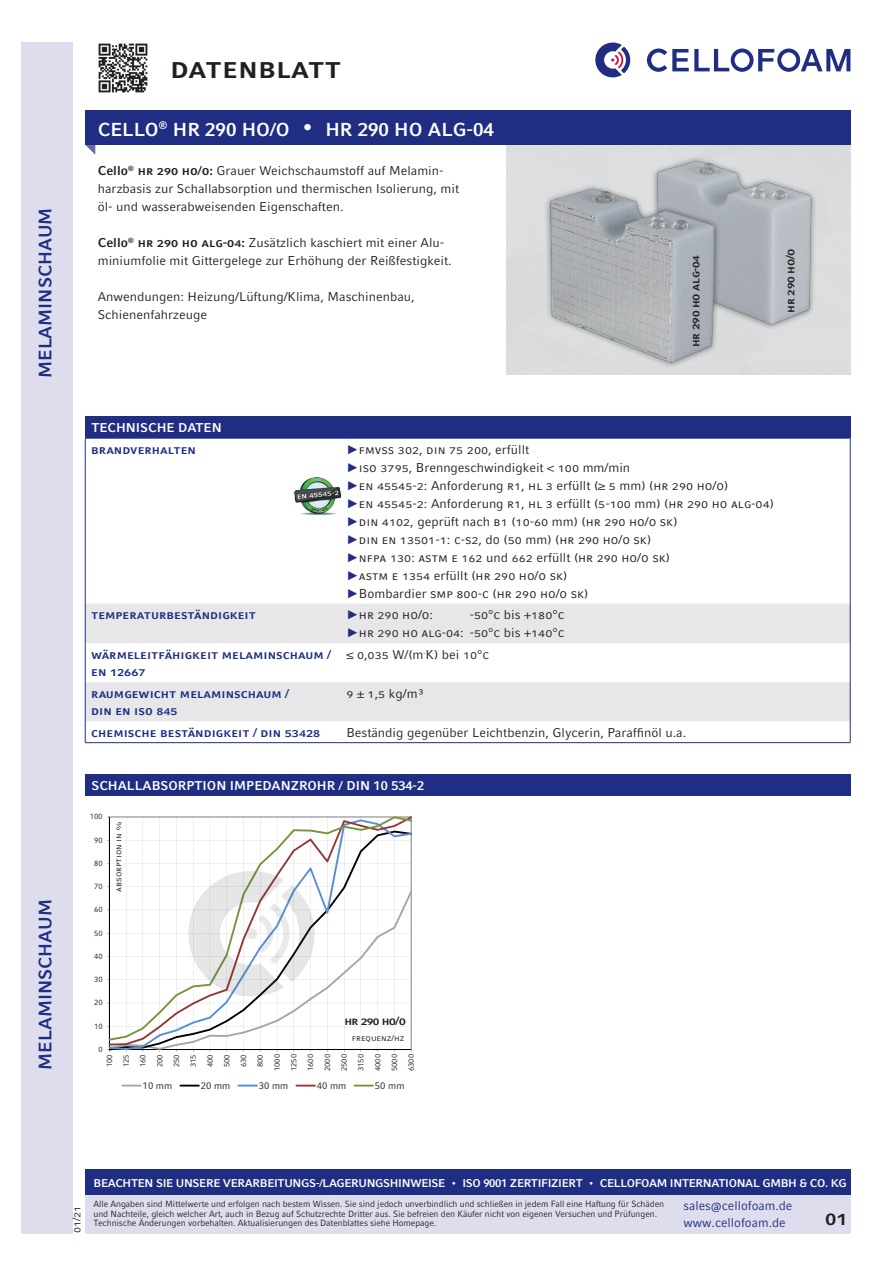
<style>
.page{position:relative;width:893px;height:1263px;background:#fff}
.page>*{position:absolute;margin:0;border:0;box-sizing:border-box;transform-origin:0 0}
.Aufzählungen{font:700 30px "Compatil Fact LT Pro";color:#231f20}
.t1{font:700 21px "Compatil Fact LT Pro";color:#231f20}
.Seitentitel{font:700 18.75px "Compatil Fact LT Pro";color:#fff}
.t2{font:700 18px "Compatil Fact LT Pro";color:#1f2d82}
.Aufzählungen-2{font:12.75px/18px "Compatil Fact LT Pro";color:#231f20}
.Aufzählungen-3{font:700 12.75px "Compatil Fact LT Pro";color:#1f2d82}
.Überschrift{font:700 12.75px "Compatil Fact LT Pro";color:#fff}
.t3{font:12.75px/16.5px "Compatil Fact LT Pro";color:#1f2d82}
.Aufzählungen-4{font:700 12px "Compatil Fact LT Pro";letter-spacing:-.03em;color:#231f20}
.t4{font:700 11.25px "Compatil Fact LT Pro";letter-spacing:-.025em;color:#fff}
.Fließtext{font:11.25px "Compatil Fact LT Pro";color:#231f20}
.t5{font:9.6px "Compatil Fact LT Pro";color:#231f20}
.Aufzählungen-5{font:9px/9.8px "Compatil Fact LT Pro";letter-spacing:-.01em;color:#231f20;scale:.96 1}
.Aufzählungen-6{font:9px "Compatil Fact LT Pro";letter-spacing:-.01em;color:#231f20}
.t6{font:7.65px/16.8px "Compatil Fact LT Pro";letter-spacing:.005em;color:#231f20;text-align:center}
.s1{font-size:27px}
.s2{font-weight:700}
.s3{font-family:"Arial";color:#1f2d82}
</style>
<div class="page">
<div style="left:21px;top:43px;width:51px;height:1190px;background:#dddded"></div>
<svg style="left:85px;top:145px;width:10px;height:10px"></svg>
<div style="left:85px;top:111px;width:765px;height:34px;background:#1f2d82"></div>
<img style="left:522px;top:149px;width:316px;height:225px">
<div style="left:85px;top:417px;width:765px;height:21px;background:#1f2d82"></div>
<svg style="left:86px;top:604px;width:764px;height:117px;fill:#e7e7e9"></svg>
<hr style="left:85px;top:438px;width:1px;height:166px;background:#1f2d82">
<hr style="left:85px;top:438px;width:255px;height:1px;background:#1f2d82">
<hr style="left:340px;top:438px;width:510px;height:1px;background:#1f2d82">
<hr style="left:850px;top:438px;width:1px;height:166px;background:#1f2d82">
<hr style="left:85px;top:604px;width:1px;height:39px;background:#1f2d82">
<hr style="left:850px;top:604px;width:1px;height:39px;background:#1f2d82">
<hr style="left:85px;top:643px;width:1px;height:39px;background:#1f2d82">
<hr style="left:850px;top:643px;width:1px;height:39px;background:#1f2d82">
<hr style="left:85px;top:682px;width:1px;height:39px;background:#1f2d82">
<hr style="left:850px;top:682px;width:1px;height:39px;background:#1f2d82">
<svg style="left:85px;top:721px;width:1px;height:21px"></svg>
<svg style="left:850px;top:721px;width:1px;height:21px"></svg>
<hr style="left:85px;top:742px;width:255px;height:1px;background:#1f2d82">
<hr style="left:340px;top:742px;width:510px;height:1px;background:#1f2d82">
<div style="left:85px;top:774px;width:765px;height:21px;background:#1f2d82"></div>
<svg style="left:109px;top:1045px;width:303px;height:5px"></svg>
<svg style="left:109px;top:817px;width:303px;height:224px"></svg>
<svg style="left:121px;top:1085px;width:21px;height:1px"></svg>
<svg style="left:179px;top:1085px;width:21px;height:1px"></svg>
<svg style="left:238px;top:1085px;width:20px;height:1px"></svg>
<svg style="left:296px;top:1085px;width:20px;height:1px"></svg>
<svg style="left:354px;top:1085px;width:20px;height:1px"></svg>
<div style="left:352px;top:1034px;width:54px;height:10px;background:#fff"></div>
<div style="left:115px;top:820px;width:10px;height:72px;background:#fff"></div>
<img style="left:98px;top:43px;width:50px;height:50px">
<img style="left:189px;top:870px;width:127px;height:126px">
<img style="left:294px;top:477px;width:46px;height:38px">
<svg style="left:595px;top:43px;width:35px;height:34px"></svg>
<svg style="left:647px;top:49px;width:203px;height:23px"></svg>
<div style="left:85px;top:1171px;width:765px;height:62px;background:#dddded"></div>
<div style="left:85px;top:1169px;width:765px;height:26px;background:#1f2d82"></div>
<h3 class="t2" style="left:35px;top:378px;width:171px;rotate:-90deg">MELAMINSCHAUM</h3>
<h3 class="t2" style="left:35px;top:1069px;width:171px;rotate:-90deg">MELAMINSCHAUM</h3>
<p class="Aufzählungen" style="left:170px;top:49px;width:173px">datenblatt</p>
<p class="Seitentitel" style="left:98px;top:118px;width:398px">CELLO<sup>®</sup> HR 290 HO/O <span class="s1">•</span> HR 290 HO ALG-04</p>
<p class="Aufzählungen-2" style="left:98px;top:162px;width:363px"><span class="s2">Cello</span><sup>®</sup> <span class="s2">hr 290 ho/o:</span> Grauer Weichschaumstoff auf Melamin&shy;harzbasis zur Schallabsorption und thermischen Isolierung, mit öl- und wasserabweisenden Eigenschaften.</p>
<p class="Aufzählungen-2" style="left:98px;top:234px;width:355px"><span class="s2">Cello</span><sup>®</sup> <span class="s2">hr 290 ho alg-04:</span> Zusätzlich kaschiert mit einer Alu&shy;miniumfolie mit Gittergelege zur Erhöhung der Reißfestigkeit.</p>
<p class="Aufzählungen-2" style="left:98px;top:288px;width:318px">Anwendungen: Heizung/Lüftung/Klima, Maschinenbau,<br>Schienenfahrzeuge</p>
<p class="Aufzählungen-4" style="left:688px;top:347px;width:94px;rotate:-90deg">hr 290 ho alg-04</p>
<p class="Aufzählungen-4" style="left:783px;top:313px;width:65px;rotate:-90deg">hr 290 ho/o</p>
<p class="Überschrift" style="left:91px;top:420px;width:132px">TECHNISCHE DATEN</p>
<p class="Aufzählungen-3" style="left:91px;top:442px;width:106px">brandverhalten</p>
<p class="Aufzählungen-2" style="left:346px;top:440px;width:429px"><span class="s3">►</span>fmvss 302, din 75 200, erfüllt<br><span class="s3">►</span>iso 3795, Brenngeschwindigkeit &lt; 100 mm/min<br><span class="s3">►</span>en 45545-2: Anforderung r1, hl 3 erfüllt (≥ 5 mm) (hr 290 ho/o)<br><span class="s3">►</span>en 45545-2: Anforderung r1, hl 3 erfüllt (5-100 mm) (hr 290 ho alg-04) <span class="s3">►</span>din 4102, geprüft nach b1 (10-60 mm) (hr 290 ho/o sk)<br><span class="s3">►</span>din en 13501-1: c-s2, d0 (50 mm) (hr 290 ho/o sk)<br><span class="s3">►</span>NFPA 130: ASTM e 162 und 662 erfüllt (hr 290 ho/o sk)<br><span class="s3">►</span>ASTM e 1354 erfüllt (hr 290 ho/o sk)<br><span class="s3">►</span>Bombardier SM P 800-C (hr 290 ho/o sk)</p>
<p class="Aufzählungen-3" style="left:91px;top:607px;width:166px">temperaturbeständigkeit</p>
<p class="Aufzählungen-2" style="left:346px;top:606px;width:88px"><span class="s3">►</span>HR 290 HO/O:</p>
<p class="Aufzählungen-2" style="left:346px;top:606px;width:220px;text-align:right">-50°c bis +180°c<br><span class="s3">►</span>HR 290 HO alg-04: -50°c bis +140°c</p>
<p class="Aufzählungen-3" style="left:91px;top:647px;width:241px">wärmeleitfähigkeit melaminschaum /</p>
<p class="Aufzählungen-3" style="left:91px;top:664px;width:56px">en 12667</p>
<p class="Aufzählungen-3" style="left:91px;top:686px;width:199px">raumgewicht melaminschaum /</p>
<p class="Aufzählungen-3" style="left:91px;top:703px;width:88px">din en iso 845</p>
<p class="Aufzählungen-2" style="left:346px;top:645px;width:144px">≤ 0,035 W/(m<sup>.</sup>K) bei 10°c</p>
<p class="Aufzählungen-2" style="left:346px;top:684px;width:80px">9 ± 1,5 kg/m³</p>
<p class="Aufzählungen-3" style="left:91px;top:725px;width:231px">chemische beständigkeit / din 53428</p>
<p class="Aufzählungen-2" style="left:346px;top:723px;width:341px">Beständig gegenüber Leichtbenzin, Glycerin, Paraffinöl u.a.</p>
<p class="Überschrift" style="left:91px;top:778px;width:334px">SCHALLABSORPTION IMPEDANZROHR / DIN 10 534-2</p>
<p class="t6" style="left:90px;top:808px;width:14px">100</p>
<p class="t6" style="left:94px;top:832px;width:10px">90</p>
<p class="t6" style="left:94px;top:855px;width:10px">80</p>
<p class="t6" style="left:94px;top:878px;width:10px">70</p>
<p class="t6" style="left:94px;top:901px;width:10px">60</p>
<p class="t6" style="left:94px;top:925px;width:10px">50</p>
<p class="t6" style="left:94px;top:948px;width:10px">40</p>
<p class="t6" style="left:94px;top:971px;width:10px">30</p>
<p class="t6" style="left:94px;top:994px;width:10px">20</p>
<p class="t6" style="left:94px;top:1018px;width:10px">10</p>
<p class="t6" style="left:98px;top:1041px;width:6px">0</p>
<p class="Aufzählungen-6" style="left:113px;top:892px;width:72px;rotate:-90deg">absorption in %</p>
<p class="Aufzählungen-4" style="left:344px;top:1013px;width:62px">hr 290 HO/O</p>
<p class="Aufzählungen-6" style="left:352px;top:1033px;width:54px">frequenz/hz</p>
<p class="t6" style="left:101px;top:1071px;width:18px;rotate:-90deg">100<br>125<br>160<br>200<br>250<br>315<br>400<br>500<br>630<br>800<br>1000<br>1250<br>1600<br>2000<br>2500<br>3150<br>4000<br>5000<br>6300</p>
<p class="t5" style="left:143px;top:1080px;width:31px">10 mm</p>
<p class="t5" style="left:201px;top:1080px;width:31px">20 mm</p>
<p class="t5" style="left:259px;top:1080px;width:31px">30 mm</p>
<p class="t5" style="left:317px;top:1080px;width:31px">40 mm</p>
<p class="t5" style="left:375px;top:1080px;width:31px">50 mm</p>
<p class="Fließtext" style="left:70px;top:1233px;width:29px;rotate:-90deg">01/21</p>
<p class="t4" style="left:94px;top:1176px;width:755px">BEACHTEN SIE UNSERE VERARBEITUNGS-/LAGERUNGSHINWEISE • ISO 9001 ZERTIFIZIERT • CELLOFOAM INTERNATIONAL GMBH &amp; CO. KG</p>
<p class="t3" style="left:683px;top:1198px;width:110px">sales@cellofoam.de www.cellofoam.de</p>
<p class="Aufzählungen-5" style="left:94px;top:1199px;width:596px">Alle Angaben sind Mittelwerte und erfolgen nach bestem Wissen. Sie sind jedoch unverbindlich und schließen in jedem Fall eine Haftung für Schäden und Nachteile, gleich welcher Art, auch in Bezug auf Schutzrechte Dritter aus. Sie befreien den Käufer nicht von eigenen Versuchen und Prüfungen.<br>Technische Änderungen vorbehalten. Aktualisierungen des Datenblattes siehe Homepage.</p>
<h2 class="t1" style="left:825px;top:1205px;width:24px">01</h2>
</div>
